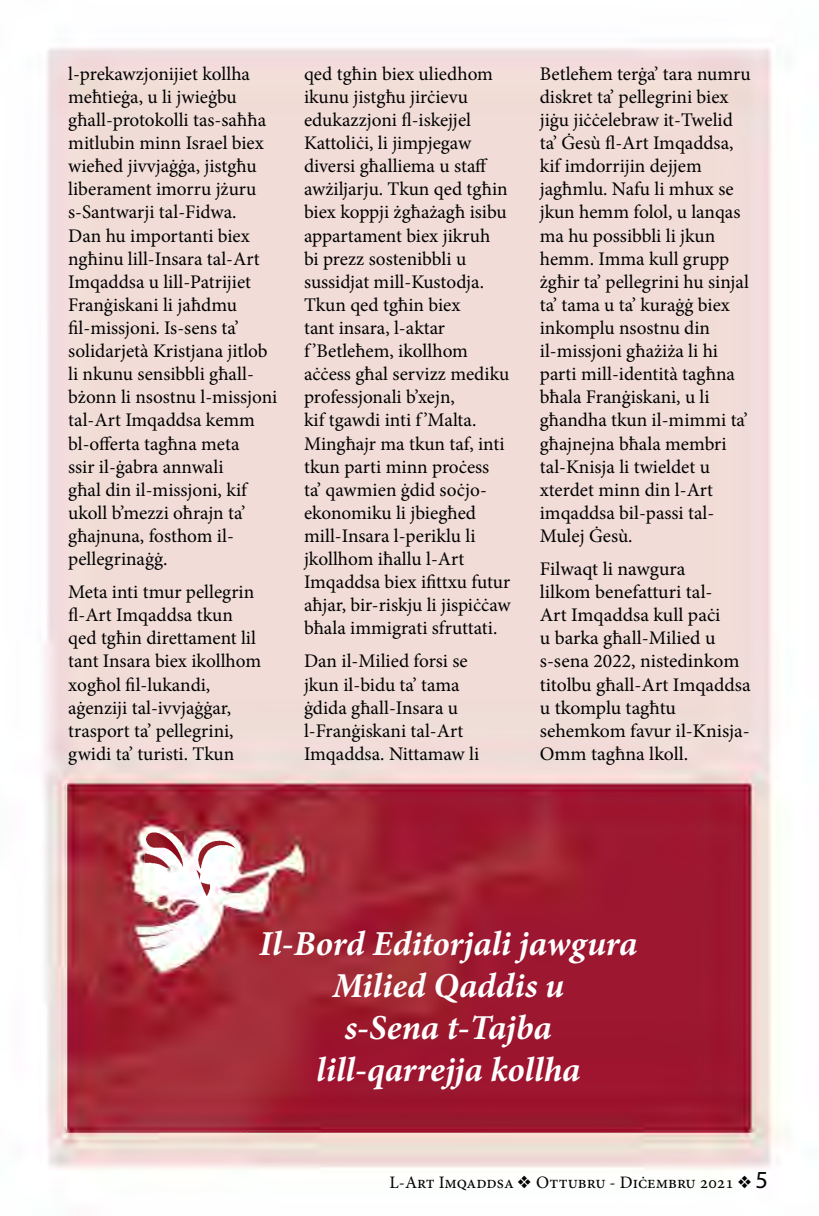
<style>
.page{position:relative;width:819px;height:1216px;background:#fff}
.page>*{position:absolute;margin:0;border:0;box-sizing:border-box;transform-origin:0 0}
.t1{font:italic 700 35px/42px "Minion Pro";letter-spacing:-.005em;color:#fff;text-align:center}
.t2{font:19.25px/23.1px "Minion Pro";color:#000}
.t3{font:17.5px "Minion Pro";color:#000}
.s1{font-family:"Myriad Pro";font-size:24.5px}
</style>
<div class="page">
<img style="left:43px;top:47px;width:740px;height:1123px">
<p class="t2" style="left:68px;top:62px;width:211px">l-prekawzjonijiet kollha meħtieġa, u li jwieġbu għall-protokolli tas-saħħa mitlubin minn Israel biex wieħed jivvjaġġa, jistgħu liberament imorru jżuru s-Santwarji tal-Fidwa.<br>Dan hu importanti biex ngħinu lill-Insara tal-Art<br>Imqaddsa u lill-Patrijiet<br>Franġiskani li jaħdmu fil-missjoni. Is-sens ta’ solidarjetà Kristjana jitlob li nkunu sensibbli għall&shy;bżonn li nsostnu l-missjoni tal-Art Imqaddsa kemm bl-offerta tagħna meta<br>ssir il-ġabra annwali<br>għal din il-missjoni, kif ukoll b’mezzi oħrajn ta’ għajnuna, fosthom il&shy;pellegrinaġġ.</p>
<p class="t2" style="left:68px;top:580px;width:194px">Meta inti tmur pellegrin fl-Art Imqaddsa tkun qed tgħin direttament lil tant Insara biex ikollhom xogħol fil-lukandi, aġenziji tal-ivvjaġġar, trasport ta’ pellegrini, gwidi ta’ turisti. Tkun</p>
<p class="t2" style="left:304px;top:62px;width:208px">qed tgħin biex uliedhom ikunu jistgħu jirċievu edukazzjoni fl-iskejjel<br>Kattoliċi, li jimpjegaw diversi għalliema u staff awżiljarju. Tkun qed tgħin biex koppji żgħażagħ isibu appartament biex jikruh<br>bi prezz sostenibbli u sussidjat mill-Kustodja.<br>Tkun qed tgħin biex<br>tant insara, l-aktar<br>f ’Betleħem, ikollhom aċċess għal servizz mediku professjonali b’xejn,<br>kif tgawdi inti f ’Malta.<br>Mingħajr ma tkun taf, inti tkun parti minn proċess ta’ qawmien ġdid soċjo&shy;ekonomiku li jbiegħed mill-Insara l-periklu li jkollhom iħallu l-Art<br>Imqaddsa biex ifittxu futur aħjar, bir-riskju li jispiċċaw bħala immigrati sfruttati.</p>
<p class="t2" style="left:304px;top:650px;width:177px">Dan il-Milied forsi se jkun il-bidu ta’ tama ġdida għall-Insara u l-Franġiskani tal-Art<br>Imqaddsa. Nittamaw li</p>
<p class="t2" style="left:539px;top:62px;width:212px">Betleħem terġa’ tara numru diskret ta’ pellegrini biex jiġu jiċċelebraw it-Twelid ta’ Ġesù fl-Art Imqaddsa, kif imdorrijin dejjem jagħmlu. Nafu li mhux se jkun hemm folol, u lanqas ma hu possibbli li jkun hemm. Imma kull grupp żgħir ta’ pellegrini hu sinjal ta’ tama u ta’ kuraġġ biex inkomplu nsostnu din il-missjoni għażiża li hi parti mill-identità tagħna bħala Franġiskani, u li għandha tkun il-mimmi ta’ għajnejna bħala membri tal-Knisja li twieldet u xterdet minn din l-Art imqaddsa bil-passi tal-<br>Mulej Ġesù.</p>
<p class="t2" style="left:539px;top:557px;width:212px">Filwaqt li nawgura<br>lilkom benefatturi tal-<br>Art Imqaddsa kull paċi<br>u barka għall-Milied u s-sena 2022, nistedinkom titolbu għall-Art Imqaddsa u tkomplu tagħtu sehemkom favur il-Knisja-<br>Omm tagħna lkoll.</p>
<h1 class="t1" style="left:259px;top:921px;width:379px">Il-Bord Editorjali jawgura<br>Milied Qaddis u<br>s-Sena t-Tajba lill-qarrejja kollha</h1>
<p class="t3" style="left:389px;top:1170px;width:380px">L-Art Imqaddsa ❖ Ottubru - Diċembru 2021 ❖ <span class="s1">5</span></p>
</div>
